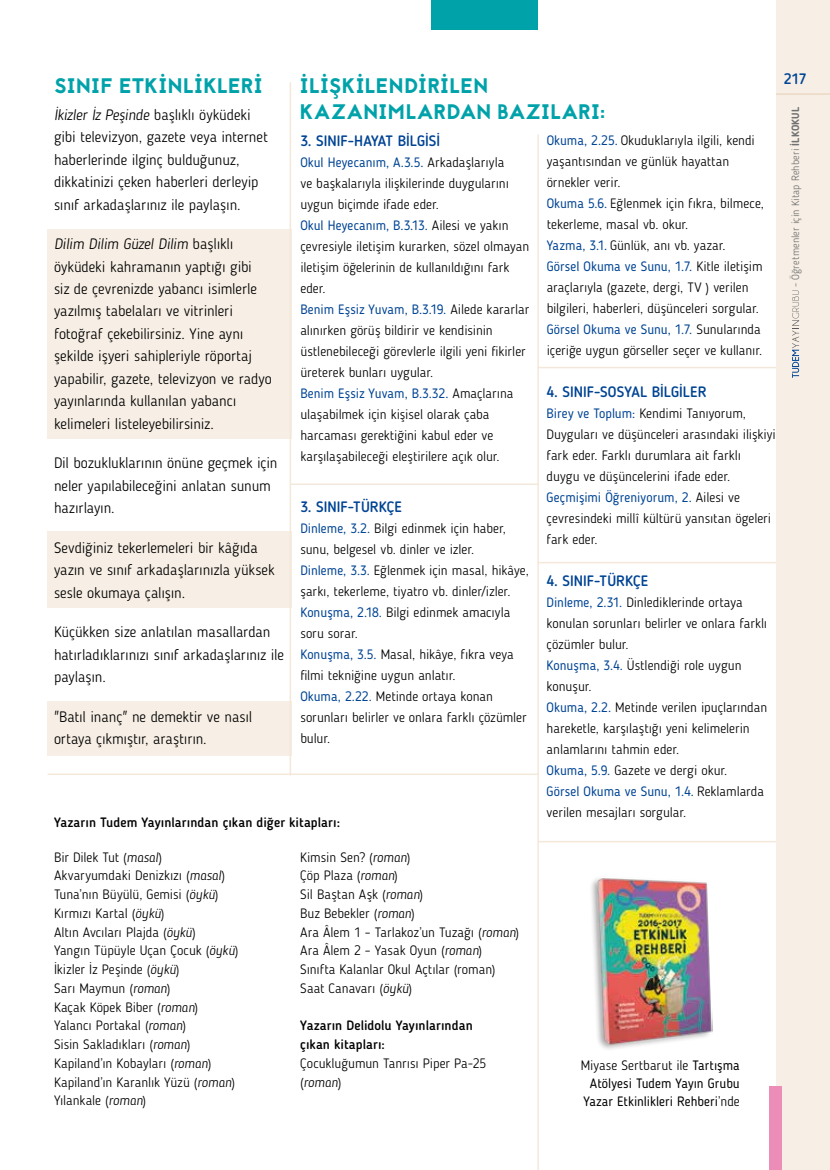
<style>
.page{position:relative;width:830px;height:1170px;background:#fff}
.page>*{position:absolute;margin:0;border:0;box-sizing:border-box;transform-origin:0 0}
.t1{font:21px/25.2px "Jaapokki";letter-spacing:.005em;color:#00a2aa}
.t2{font:300 15px/22.5px "Blogger Sans";letter-spacing:-.005em;color:#000}
.t3{font:500 15px "Blogger Sans";color:#004494}
.t4{font:300 13.5px/21px "Blogger Sans";color:#000}
.t5{font:500 13.5px/18.8px "Blogger Sans";letter-spacing:.005em;color:#000}
.t6{font:13.5px/18px "Blogger Sans";color:#000;text-align:right}
.t7{font:300 10.5px "Blogger Sans";letter-spacing:.01em;color:#707172}
.s1{font-style:italic}
.s2{font-weight:400;color:#004494}
.s3{font-weight:300}
.s4{font-weight:700}
</style>
<div class="page">
<div style="left:775px;top:0;width:54px;height:1169px;background:#f7efe5"></div>
<hr style="left:775px;top:93px;width:54px;height:2px;background:#f4e8da">
<svg style="left:792px;top:290px;width:6px;height:88px"></svg>
<div style="left:48px;top:229px;width:244px;height:209px;background:#f7efe5"></div>
<div style="left:48px;top:531px;width:244px;height:76px;background:#f7efe5"></div>
<div style="left:48px;top:701px;width:244px;height:54px;background:#f7efe5"></div>
<hr style="left:48px;top:773px;width:490px;height:2px;background:#f4e8da">
<hr style="left:289px;top:82px;width:2px;height:693px;background:#f4e8da">
<div style="left:431px;top:0;width:107px;height:30px;background:#00a2aa"></div>
<hr style="left:537px;top:367px;width:238px;height:1px;background:#f4e8da">
<hr style="left:537px;top:562px;width:238px;height:1px;background:#f4e8da">
<hr style="left:537px;top:840px;width:238px;height:2px;background:#f4e8da">
<hr style="left:291px;top:483px;width:246px;height:2px;background:#f4e8da">
<hr style="left:537px;top:134px;width:1px;height:1035px;background:#f4e8da">
<div style="left:769px;top:1086px;width:13px;height:83px;background:#eb8db6"></div>
<img style="left:591px;top:878px;width:121px;height:171px">
<h1 class="t1" style="left:54px;top:74px;width:210px">SINIF ETKİNLİKLERİ</h1>
<h1 class="t1" style="left:300px;top:74px;width:306px">İLİŞKİLENDİRİLEN<br>KAZANIMLARDAN BAZILARI:</h1>
<p class="t2" style="left:54px;top:103px;width:215px"><span class="s1">İkizler İz Peşinde</span> başlıklı öyküdeki gibi televizyon, gazete veya internet haberlerinde ilginç bulduğunuz, dikkatinizi çeken haberleri derleyip sınıf arkadaşlarınız ile paylaşın.</p>
<p class="t2" style="left:54px;top:232px;width:219px"><span class="s1">Dilim Dilim Güzel Dilim</span> başlıklı öyküdeki kahramanın yaptığı gibi<br>siz de çevrenizde yabancı isimlerle yazılmış tabelaları ve vitrinleri fotoğraf çekebilirsiniz. Yine aynı şekilde işyeri sahipleriyle röportaj yapabilir, gazete, televizyon ve radyo yayınlarında kullanılan yabancı kelimeleri listeleyebilirsiniz.</p>
<p class="t2" style="left:54px;top:452px;width:225px">Dil bozukluklarının önüne geçmek için neler yapılabileceğini anlatan sunum hazırlayın.</p>
<p class="t2" style="left:54px;top:536px;width:222px">Sevdiğiniz tekerlemeleri bir kâğıda yazın ve sınıf arkadaşlarınızla yüksek sesle okumaya çalışın.</p>
<p class="t2" style="left:54px;top:620px;width:231px">Küçükken size anlatılan masallardan hatırladıklarınızı sınıf arkadaşlarınız ile paylaşın.</p>
<p class="t2" style="left:54px;top:705px;width:199px">"Batıl inanç" ne demektir ve nasıl ortaya çıkmıştır, araştırın.</p>
<p class="t3" style="left:300px;top:132px;width:141px">3. SINIF-HAYAT BİLGİSİ</p>
<p class="t4" style="left:300px;top:152px;width:230px"><span class="s2">Okul Heyecanım, A.3.5.</span> Arkadaşlarıyla<br>ve başkalarıyla ilişkilerinde duygularını uygun biçimde ifade eder.<br><span class="s2">Okul Heyecanım, B.3.13.</span> Ailesi ve yakın çevresiyle iletişim kurarken, sözel olmayan iletişim öğelerinin de kullanıldığını fark eder.<br><span class="s2">Benim Eşsiz Yuvam, B.3.19.</span> Ailede kararlar alınırken görüş bildirir ve kendisinin üstlenebileceği görevlerle ilgili yeni fikirler üreterek bunları uygular.<br><span class="s2">Benim Eşsiz Yuvam, B.3.32.</span> Amaçlarına ulaşabilmek için kişisel olarak çaba harcaması gerektiğini kabul eder ve karşılaşabileceği eleştirilere açık olur.</p>
<p class="t3" style="left:300px;top:497px;width:103px">3. SINIF-TÜRKÇE</p>
<p class="t4" style="left:300px;top:517px;width:230px"><span class="s2">Dinleme, 3.2.</span> Bilgi edinmek için haber, sunu, belgesel vb. dinler ve izler.<br><span class="s2">Dinleme, 3.3.</span> Eğlenmek için masal, hikâye, şarkı, tekerleme, tiyatro vb. dinler/izler.<br><span class="s2">Konuşma, 2.18.</span> Bilgi edinmek amacıyla soru sorar.<br><span class="s2">Konuşma, 3.5.</span> Masal, hikâye, fıkra veya filmi tekniğine uygun anlatır.<br><span class="s2">Okuma, 2.22.</span> Metinde ortaya konan sorunları belirler ve onlara farklı çözümler bulur.</p>
<p class="t4" style="left:546px;top:129px;width:219px"><span class="s2">Okuma, 2.25.</span> Okuduklarıyla ilgili, kendi yaşantısından ve günlük hayattan örnekler verir.<br><span class="s2">Okuma 5.6.</span> Eğlenmek için fıkra, bilmece, tekerleme, masal vb. okur.<br><span class="s2">Yazma, 3.1.</span> Günlük, anı vb. yazar.<br><span class="s2">Görsel Okuma ve Sunu, 1.7.</span> Kitle iletişim araçlarıyla (gazete, dergi, TV ) verilen bilgileri, haberleri, düşünceleri sorgular.<br><span class="s2">Görsel Okuma ve Sunu, 1.7.</span> Sunularında içeriğe uygun görseller seçer ve kullanır.</p>
<p class="t3" style="left:546px;top:382px;width:161px">4. SINIF-SOSYAL BİLGİLER</p>
<p class="t4" style="left:546px;top:402px;width:231px"><span class="s2">Birey ve Toplum:</span> Kendimi Tanıyorum, Duyguları ve düşünceleri arasındaki ilişkiyi fark eder. Farklı durumlara ait farklı duygu ve düşüncelerini ifade eder.<br><span class="s2">Geçmişimi Öğreniyorum, 2.</span> Ailesi ve çevresindeki millî kültürü yansıtan ögeleri fark eder.</p>
<p class="t3" style="left:546px;top:571px;width:103px">4. SINIF-TÜRKÇE</p>
<p class="t4" style="left:546px;top:591px;width:222px"><span class="s2">Dinleme, 2.31.</span> Dinlediklerinde ortaya konulan sorunları belirler ve onlara farklı çözümler bulur.<br><span class="s2">Konuşma, 3.4.</span> Üstlendiği role uygun konuşur.<br><span class="s2">Okuma, 2.2.</span> Metinde verilen ipuçlarından hareketle, karşılaştığı yeni kelimelerin anlamlarını tahmin eder.<br><span class="s2">Okuma, 5.9.</span> Gazete ve dergi okur.<br><span class="s2">Görsel Okuma ve Sunu, 1.4.</span> Reklamlarda verilen mesajları sorgular.</p>
<p class="t5" style="left:54px;top:813px;width:287px">Yazarın Tudem Yayınlarından çıkan diğer kitapları:</p>
<p class="t4" style="left:54px;top:847px;width:186px;line-height:18.8px">Bir Dilek Tut (<span class="s1">masal</span>)<br>Akvaryumdaki Denizkızı (<span class="s1">masal</span>)<br>Tuna’nın Büyülü, Gemisi (<span class="s1">öykü</span>)<br>Kırmızı Kartal (<span class="s1">öykü</span>)<br>Altın Avcıları Plajda (<span class="s1">öykü</span>)<br>Yangın Tüpüyle Uçan Çocuk (<span class="s1">öykü</span>)<br>İkizler İz Peşinde (<span class="s1">öykü</span>)<br>Sarı Maymun (<span class="s1">roman</span>)<br>Kaçak Köpek Biber (<span class="s1">roman</span>)<br>Yalancı Portakal (<span class="s1">roman</span>)<br>Sisin Sakladıkları (<span class="s1">roman</span>)<br>Kapiland’ın Kobayları (<span class="s1">roman</span>)<br>Kapiland’ın Karanlık Yüzü (<span class="s1">roman</span>)<br>Yılankale (<span class="s1">roman</span>)</p>
<p class="t4" style="left:300px;top:847px;width:220px;line-height:18.8px">Kimsin Sen? (<span class="s1">roman</span>)<br>Çöp Plaza (<span class="s1">roman</span>)<br>Sil Baştan Aşk (<span class="s1">roman</span>)<br>Buz Bebekler (<span class="s1">roman</span>)<br>Ara Âlem 1 – Tarlakoz’un Tuzağı (<span class="s1">roman</span>)<br>Ara Âlem 2 – Yasak Oyun (<span class="s1">roman</span>)<br>Sınıfta Kalanlar Okul Açtılar (roman)<br>Saat Canavarı (<span class="s1">öykü</span>)</p>
<p class="t5" style="left:300px;top:1016px;width:174px">Yazarın Delidolu Yayınlarından çıkan kitapları:</p>
<p class="t4" style="left:300px;top:1053px;width:187px;line-height:18.8px">Çocukluğumun Tanrısı Piper Pa-25 (<span class="s1">roman</span>)</p>
<p class="t6" style="left:580px;top:1056px;width:160px"><span class="s3">Miyase Sertbarut ile</span> Tartışma<br>Atölyesi Tudem Yayın Grubu<br>Yazar Etkinlikleri Rehberi<span class="s3">’nde</span></p>
<p class="t3" style="left:783px;top:69px;width:24px">217</p>
<p class="t7" style="left:788px;top:287px;width:182px;rotate:-90deg">- Öğretmenler için Kitap Rehberi <span class="s4">İLKOKUL</span></p>
</div>
